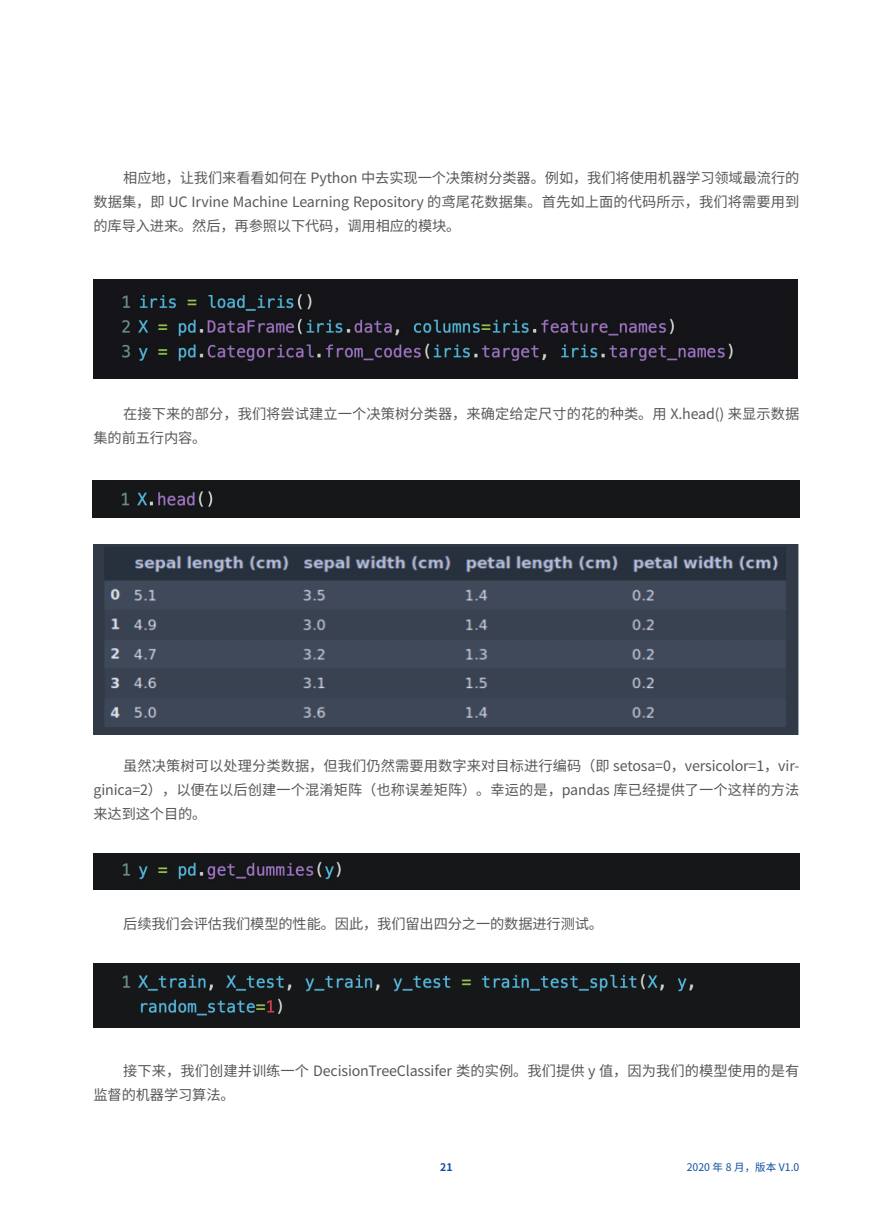
<style>
.page{position:relative;width:893px;height:1212px;background:#fff}
.page>*{position:absolute;margin:0;border:0;box-sizing:border-box;transform-origin:0 0}
.正文样式{font:14.25px/24px "Noto Sans SC";letter-spacing:.005em;color:#57585a;text-align:justify}
.t1{font:10.5px "Noto Sans SC";color:#0d4da1}
.t2{font:700 10.5px "Noto Sans SC";color:#0d4da1}
</style>
<div class="page">
<img style="left:94px;top:280px;width:703px;height:98px">
<div style="left:93px;top:480px;width:706px;height:37px;background:#161719"></div>
<img style="left:94px;top:544px;width:705px;height:191px">
<div style="left:94px;top:853px;width:705px;height:36px;background:#161719"></div>
<img style="left:94px;top:963px;width:705px;height:64px">
<p class="正文样式" style="left:94px;top:166px;width:707px;text-indent:30px">相应地，让我们来看看如何在 Python 中去实现一个决策树分类器。例如，我们将使用机器学习领域最流行的数据集，即 UC Irvine Machine Learning Repository 的鸢尾花数据集。首先如上面的代码所示，我们将需要用到的库导入进来。然后，再参照以下代码，调用相应的模块。</p>
<p class="正文样式" style="left:94px;top:402px;width:707px;text-indent:30px">在接下来的部分，我们将尝试建立一个决策树分类器，来确定给定尺寸的花的种类。用 X.head() 来显示数据集的前五行内容。</p>
<p class="正文样式" style="left:94px;top:754px;width:707px;text-indent:30px">虽然决策树可以处理分类数据，但我们仍然需要用数字来对目标进行编码（即 setosa=0，versicolor=1，vir&shy;ginica=2），以便在以后创建一个混淆矩阵（也称误差矩阵）。幸运的是，pandas 库已经提供了一个这样的方法来达到这个目的。</p>
<p class="正文样式" style="left:123px;top:912px;width:481px">后续我们会评估我们模型的性能。因此，我们留出四分之一的数据进行测试。</p>
<p class="正文样式" style="left:94px;top:1059px;width:707px;text-indent:30px">接下来，我们创建并训练一个 DecisionTreeClassifer 类的实例。我们提供 y 值，因为我们的模型使用的是有监督的机器学习算法。</p>
<p class="t2" style="left:440px;top:1161px;width:14px">21</p>
<p class="t1" style="left:687px;top:1161px;width:114px">2020 年 8 月，版本 V1.0</p>
</div>
